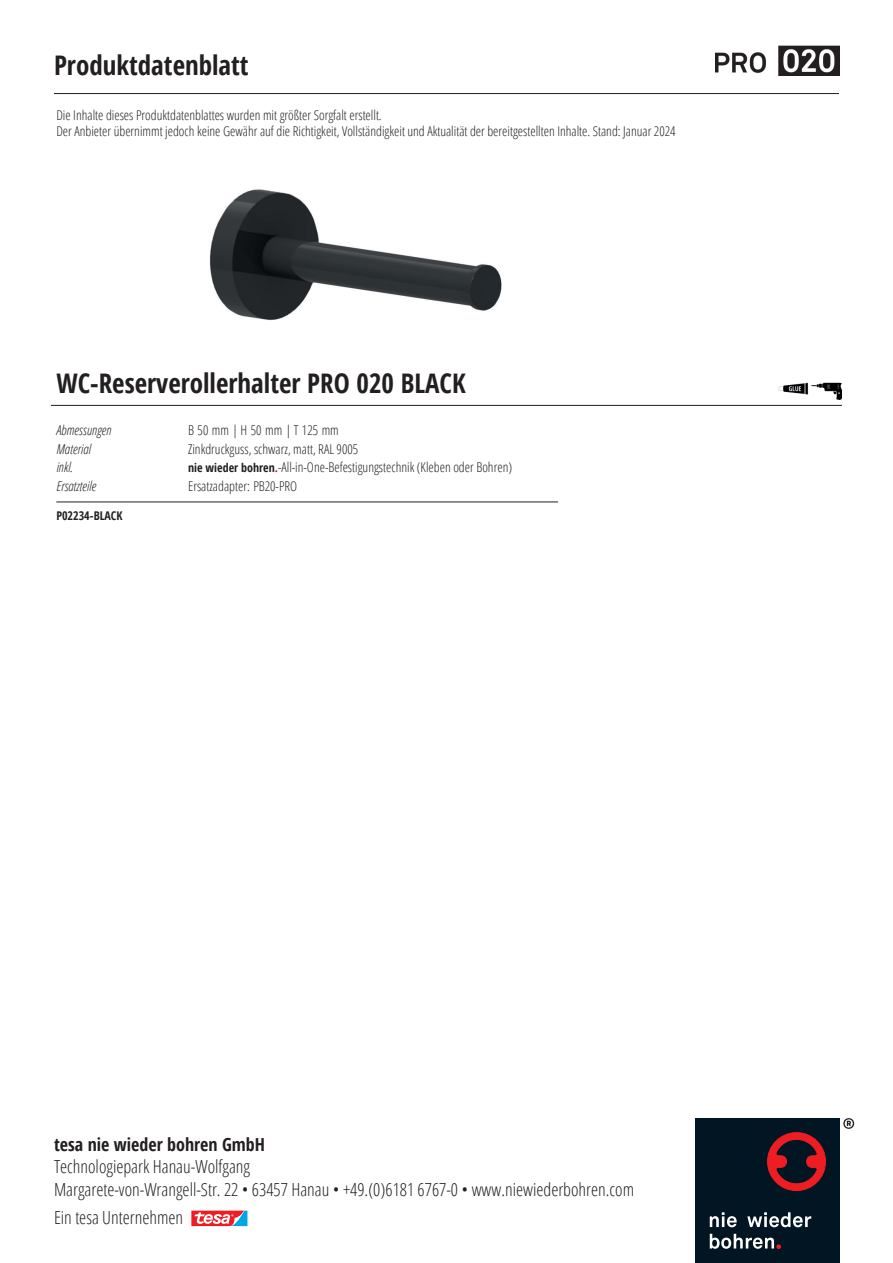
<style>
.page{position:relative;width:893px;height:1263px;background:#fff}
.page>*{position:absolute;margin:0;border:0;box-sizing:border-box;transform-origin:0 0}
.t1{font:700 condensed 27px "Open Sans";color:#231f20}
.t2{font:300 condensed 18px "Open Sans";color:#231f20}
.t3{font:700 condensed 18px "Open Sans";color:#231f20}
.Text{font:300 condensed 13.5px "Open Sans";color:#231f20}
.t4{font:italic 300 condensed 13.5px "Open Sans";color:#231f20}
.t5{font:700 condensed 12px "Open Sans";color:#231f20}
.s1{font-weight:700;font-size:12px}
.s2{font-weight:700;font-size:12px;color:#d1232a}
</style>
<div class="page">
<img style="left:209px;top:189px;width:293px;height:131px">
<img style="left:715px;top:45px;width:125px;height:30px">
<hr style="left:51px;top:405px;width:791px;height:1px;background:#231f20">
<img style="left:778px;top:382px;width:64px;height:18px">
<hr style="left:56px;top:502px;width:502px;height:1px;background:#231f20">
<div style="left:695px;top:1118px;width:145px;height:145px;background:#011622"></div>
<svg style="left:710px;top:1212px;width:27px;height:15px"></svg>
<svg style="left:747px;top:1212px;width:64px;height:15px"></svg>
<svg style="left:710px;top:1234px;width:71px;height:15px"></svg>
<svg style="left:767px;top:1132px;width:59px;height:59px"></svg>
<svg style="left:843px;top:1118px;width:11px;height:11px"></svg>
<svg style="left:191px;top:1210px;width:57px;height:17px"></svg>
<hr style="left:54px;top:93px;width:785px;height:1px;background:#231f20">
<p class="t1" style="left:54px;top:46px;width:196px">Produktdatenblatt</p>
<p class="Text" style="left:56px;top:106px;width:327px">Die Inhalte dieses Produktdatenblattes wurden mit größter Sorgfalt erstellt.</p>
<p class="Text" style="left:56px;top:122px;width:621px">Der Anbieter übernimmt jedoch keine Gewähr auf die Richtigkeit, Vollständigkeit und Aktualität der bereitgestellten Inhalte. Stand: Januar 2024</p>
<h1 class="t1" style="left:56px;top:364px;width:411px">WC-Reserverollerhalter PRO 020 BLACK</h1>
<p class="t4" style="left:56px;top:421px;width:57px">Abmessungen</p>
<p class="Text" style="left:188px;top:421px;width:152px">B 50 mm | H 50 mm | T 125 mm</p>
<p class="t4" style="left:56px;top:440px;width:36px">Material</p>
<p class="Text" style="left:188px;top:440px;width:172px">Zinkdruckguss, schwarz, matt, RAL 9005</p>
<p class="t4" style="left:56px;top:458px;width:18px">inkl.</p>
<p class="Text" style="left:188px;top:458px;width:325px"><span class="s1">nie wieder bohren</span><span class="s2">.</span>-All-in-One-Befestigungstechnik (Kleben oder Bohren)</p>
<p class="t4" style="left:56px;top:477px;width:41px">Ersatzteile</p>
<p class="Text" style="left:188px;top:477px;width:111px">Ersatzadapter: PB20-PRO</p>
<p class="t5" style="left:56px;top:508px;width:68px">P02234-BLACK</p>
<p class="t3" style="left:54px;top:1132px;width:212px">tesa nie wieder bohren GmbH</p>
<p class="t2" style="left:54px;top:1154px;width:198px">Technologiepark Hanau-Wolfgang</p>
<p class="t2" style="left:54px;top:1177px;width:582px">Margarete-von-Wrangell-Str. 22 • 63457 Hanau • +49.(0)6181 6767-0 • www.niewiederbohren.com</p>
<p class="t2" style="left:54px;top:1205px;width:131px">Ein tesa Unternehmen</p>
</div>
